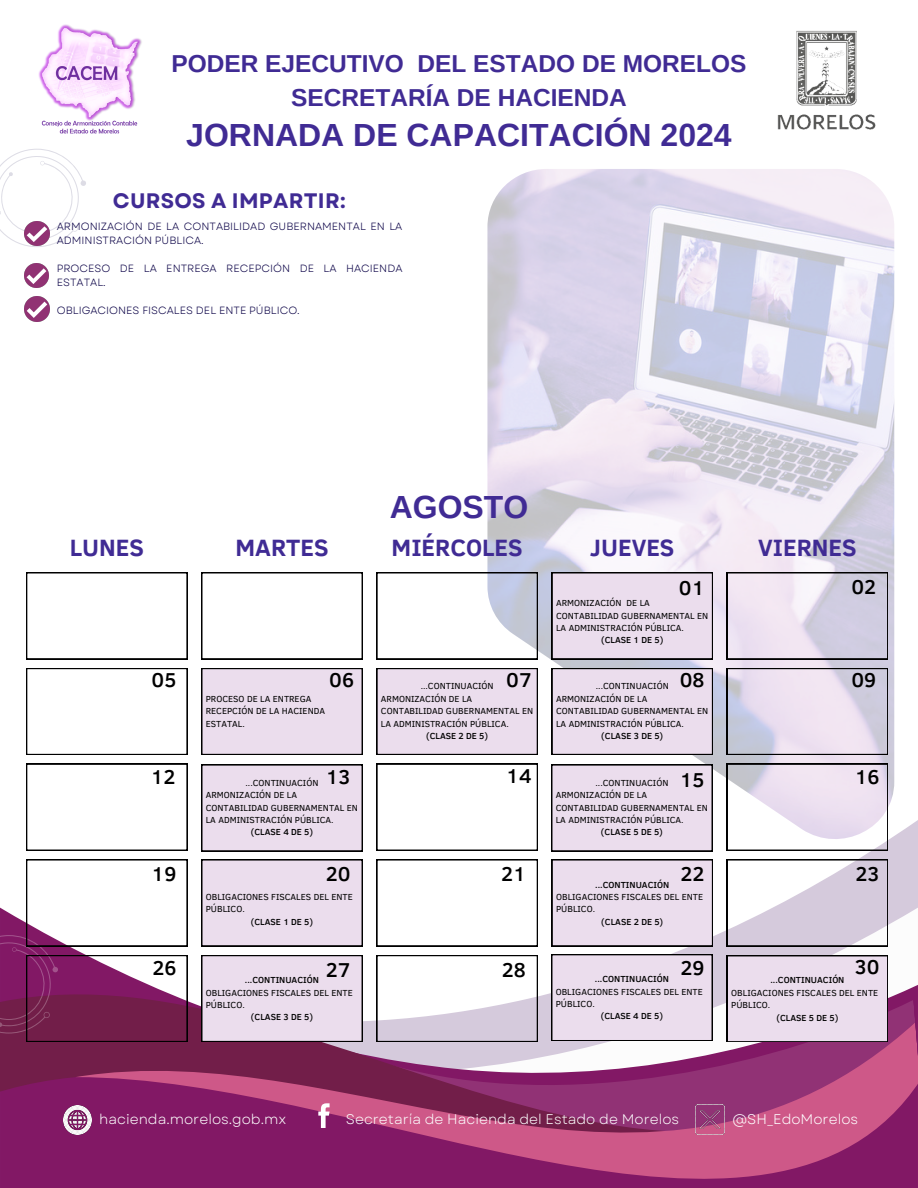
<style>
.page{position:relative;width:918px;height:1188px;background:#fff}
.page>*{position:absolute;margin:0;border:0;box-sizing:border-box;transform-origin:0 0}
.t1{font:700 31.95px "Arimo";color:#402b94}
.t2{font:700 24.45px/33.8px "Arimo";color:#402b94;text-align:center}
.t3{font:700 24.15px "Clear Sans";color:#402b94}
.t4{font:700 21px "Garet";letter-spacing:.01em;color:#402b94}
.t5{font:500 20.55px "Clear Sans";color:#000}
.t6{font:13.95px "Garet";color:#fcfcfc}
.t7{font:13.95px "Garet";color:#fff}
.t8{font:10.5px/14px "Garet";color:#0a0046}
.t9{font:9px/12.3px "Clear Sans";color:#000}
.t10{font:500 9px "Clear Sans";color:#000}
</style>
<div class="page">
<svg style="left:0;top:149px;width:86px;height:98px"></svg>
<img style="left:38px;top:24px;width:104px;height:110px">
<img style="left:777px;top:30px;width:99px;height:100px">
<img style="left:487px;top:169px;width:407px;height:592px">
<svg style="left:0;top:761px;width:918px;height:427px"></svg>
<svg style="left:74px;top:986px;width:844px;height:202px;background:#9d3e78"></svg>
<img style="left:64px;top:1106px;width:28px;height:28px">
<svg style="left:318px;top:1103px;width:12px;height:25px"></svg>
<img style="left:695px;top:1105px;width:30px;height:29px">
<svg style="left:727px;top:572px;width:161px;height:87px;background:#d9d2e0"></svg>
<svg style="left:727px;top:668px;width:161px;height:87px;background:#d8d0e0"></svg>
<svg style="left:727px;top:764px;width:161px;height:86px"></svg>
<svg style="left:727px;top:859px;width:161px;height:87px"></svg>
<div style="left:552px;top:572px;width:161px;height:87px;background:#ebdded"></div>
<svg style="left:377px;top:572px;width:160px;height:87px"></svg>
<svg style="left:377px;top:764px;width:160px;height:86px"></svg>
<svg style="left:377px;top:859px;width:160px;height:87px"></svg>
<svg style="left:377px;top:955px;width:160px;height:87px"></svg>
<svg style="left:201px;top:572px;width:161px;height:87px"></svg>
<div style="left:201px;top:668px;width:161px;height:87px;background:#ebdded"></div>
<div style="left:201px;top:859px;width:161px;height:87px;background:#ebdded"></div>
<svg style="left:26px;top:572px;width:161px;height:87px"></svg>
<svg style="left:26px;top:668px;width:161px;height:87px"></svg>
<svg style="left:26px;top:764px;width:161px;height:86px"></svg>
<svg style="left:0;top:859px;width:187px;height:183px"></svg>
<div style="left:552px;top:668px;width:161px;height:87px;background:#ebdded"></div>
<div style="left:552px;top:859px;width:161px;height:87px;background:#ebdded"></div>
<div style="left:551px;top:764px;width:161px;height:87px;background:#ebdded"></div>
<div style="left:377px;top:668px;width:160px;height:87px;background:#ebdded"></div>
<div style="left:201px;top:764px;width:161px;height:87px;background:#ebdded"></div>
<div style="left:201px;top:955px;width:161px;height:87px;background:#ebdded"></div>
<img style="left:25px;top:221px;width:25px;height:25px">
<div style="left:551px;top:954px;width:161px;height:87px;background:#ebdded"></div>
<div style="left:727px;top:955px;width:161px;height:87px;background:#ebdded"></div>
<img style="left:24px;top:263px;width:25px;height:25px">
<img style="left:25px;top:296px;width:25px;height:25px">
<p class="t2" style="left:171px;top:47px;width:577px">PODER EJECUTIVO DEL ESTADO DE MORELOS<br>SECRETARÍA DE HACIENDA</p>
<p class="t1" style="left:186px;top:117px;width:547px">JORNADA DE CAPACITACIÓN 2024</p>
<p class="t4" style="left:113px;top:185px;width:234px">CURSOS A IMPARTIR:</p>
<p class="t8" style="left:57px;top:219px;width:347px">ARMONIZACIÓN DE LA CONTABILIDAD GUBERNAMENTAL EN LA<br>ADMINISTRACIÓN PÚBLICA.</p>
<p class="t8" style="left:57px;top:261px;width:347px">PROCESO DE LA ENTREGA RECEPCIÓN DE LA HACIENDA<br>ESTATAL.</p>
<p class="t8" style="left:57px;top:303px;width:245px">OBLIGACIONES FISCALES DEL ENTE PÚBLICO.</p>
<p class="t3" style="left:70px;top:530px;width:76px">LUNES</p>
<p class="t5" style="left:152px;top:665px;width:26px">05</p>
<p class="t5" style="left:151px;top:762px;width:26px">12</p>
<p class="t5" style="left:152px;top:859px;width:26px">19</p>
<p class="t5" style="left:152px;top:953px;width:26px">26</p>
<p class="t1" style="left:390px;top:489px;width:140px">AGOSTO</p>
<p class="t3" style="left:235px;top:530px;width:95px">MARTES</p>
<p class="t3" style="left:392px;top:530px;width:133px">MIÉRCOLES</p>
<p class="t3" style="left:590px;top:530px;width:86px">JUEVES</p>
<p class="t3" style="left:758px;top:530px;width:100px">VIERNES</p>
<h1 class="t5" style="left:679px;top:573px;width:27px">01</h1>
<h5 class="t5" style="left:851px;top:571px;width:26px">02</h5>
<p class="t9" style="left:556px;top:596px;width:154px">ARMONIZACIÓN DE LA<br>CONTABILIDAD GUBERNAMENTAL EN<br>LA ADMINISTRACIÓN PÚBLICA.</p>
<h2 class="t10" style="left:601px;top:634px;width:64px">(CLASE 1 DE 5)</h2>
<p class="t5" style="left:329px;top:665px;width:26px">06</p>
<p class="t9" style="left:206px;top:692px;width:121px">PROCESO DE LA ENTREGA<br>RECEPCIÓN DE LA HACIENDA<br>ESTATAL.</p>
<p class="t5" style="left:506px;top:665px;width:27px">07</p>
<p class="t9" style="left:421px;top:680px;width:74px">...CONTINUACIÓN</p>
<p class="t9" style="left:381px;top:692px;width:154px">ARMONIZACIÓN DE LA<br>CONTABILIDAD GUBERNAMENTAL EN<br>LA ADMINISTRACIÓN PÚBLICA.</p>
<p class="t10" style="left:426px;top:729px;width:63px">(CLASE 2 DE 5)</p>
<p class="t5" style="left:680px;top:665px;width:26px">08</p>
<h2 class="t9" style="left:596px;top:680px;width:74px">...CONTINUACIÓN</h2>
<h2 class="t9" style="left:556px;top:692px;width:154px">ARMONIZACIÓN DE LA<br>CONTABILIDAD GUBERNAMENTAL EN<br>LA ADMINISTRACIÓN PÚBLICA.</h2>
<h2 class="t10" style="left:601px;top:729px;width:63px">(CLASE 3 DE 5)</h2>
<h5 class="t5" style="left:851px;top:665px;width:26px">09</h5>
<p class="t5" style="left:326px;top:762px;width:26px">13</p>
<p class="t9" style="left:246px;top:776px;width:74px">...CONTINUACIÓN</p>
<p class="t9" style="left:206px;top:788px;width:154px">ARMONIZACIÓN DE LA<br>CONTABILIDAD GUBERNAMENTAL EN<br>LA ADMINISTRACIÓN PÚBLICA.</p>
<p class="t10" style="left:251px;top:826px;width:64px">(CLASE 4 DE 5)</p>
<p class="t5" style="left:506px;top:761px;width:27px">14</p>
<p class="t5" style="left:680px;top:765px;width:26px">15</p>
<p class="t9" style="left:596px;top:776px;width:74px">...CONTINUACIÓN</p>
<p class="t9" style="left:556px;top:788px;width:154px">ARMONIZACIÓN DE LA<br>CONTABILIDAD GUBERNAMENTAL EN<br>LA ADMINISTRACIÓN PÚBLICA.</p>
<p class="t10" style="left:601px;top:826px;width:63px">(CLASE 5 DE 5)</p>
<p class="t5" style="left:855px;top:762px;width:26px">16</p>
<p class="t5" style="left:326px;top:859px;width:26px">20</p>
<p class="t9" style="left:206px;top:890px;width:149px">OBLIGACIONES FISCALES DEL ENTE<br>PÚBLICO.</p>
<h3 class="t10" style="left:251px;top:915px;width:64px">(CLASE 1 DE 5)</h3>
<p class="t5" style="left:501px;top:859px;width:26px">21</p>
<p class="t5" style="left:680px;top:859px;width:26px">22</p>
<p class="t10" style="left:595px;top:878px;width:76px">...CONTINUACIÓN</p>
<p class="t9" style="left:556px;top:890px;width:149px">OBLIGACIONES FISCALES DEL ENTE<br>PÚBLICO.</p>
<p class="t10" style="left:601px;top:915px;width:63px">(CLASE 2 DE 5)</p>
<h5 class="t5" style="left:856px;top:859px;width:26px">23</h5>
<p class="t5" style="left:326px;top:955px;width:26px">27</p>
<p class="t10" style="left:245px;top:974px;width:76px">...CONTINUACIÓN</p>
<p class="t9" style="left:206px;top:986px;width:149px">OBLIGACIONES FISCALES DEL ENTE<br>PÚBLICO.</p>
<p class="t10" style="left:251px;top:1011px;width:63px">(CLASE 3 DE 5)</p>
<p class="t5" style="left:502px;top:955px;width:26px">28</p>
<p class="t5" style="left:680px;top:953px;width:26px">29</p>
<p class="t10" style="left:595px;top:973px;width:76px">...CONTINUACIÓN</p>
<p class="t9" style="left:556px;top:985px;width:149px">OBLIGACIONES FISCALES DEL ENTE<br>PÚBLICO.</p>
<p class="t10" style="left:601px;top:1010px;width:64px">(CLASE 4 DE 5)</p>
<p class="t5" style="left:855px;top:952px;width:26px">30</p>
<p class="t10" style="left:770px;top:974px;width:76px">...CONTINUACIÓN</p>
<p class="t9" style="left:731px;top:986px;width:149px">OBLIGACIONES FISCALES DEL ENTE<br>PÚBLICO.</p>
<p class="t10" style="left:776px;top:1011px;width:63px">(CLASE 5 DE 5)</p>
<p class="t6" style="left:99px;top:1109px;width:189px">hacienda.morelos.gob.mx</p>
<p class="t6" style="left:346px;top:1109px;width:335px">Secretaría de Hacienda del Estado de Morelos</p>
<p class="t7" style="left:733px;top:1109px;width:127px">@SH_EdoMorelos</p>
</div>
